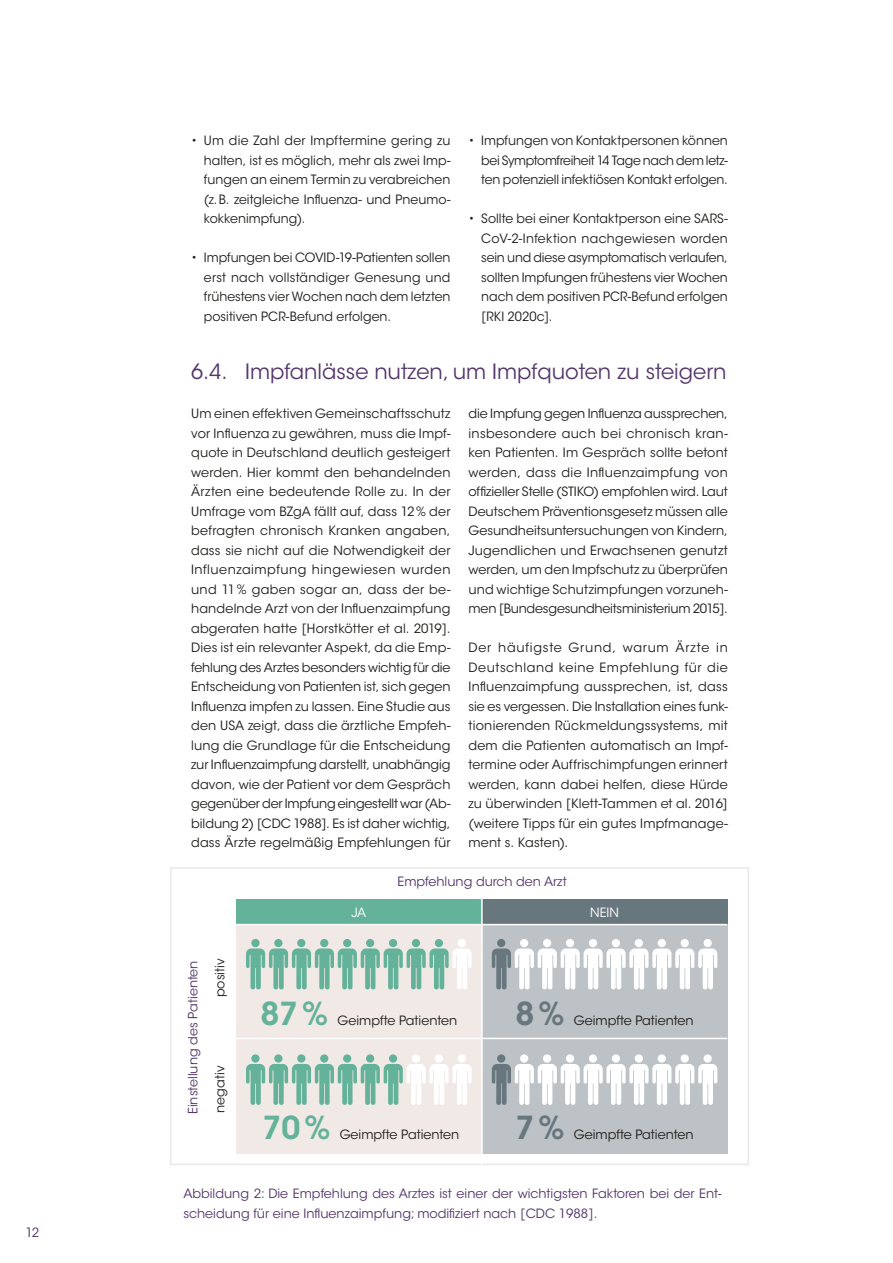
<style>
.page{position:relative;width:893px;height:1263px;background:#fff}
.page>*{position:absolute;margin:0;border:0;box-sizing:border-box;transform-origin:0 0}
.t1{font:600 31.5px "ITC Avant Garde Std";color:#64b29a}
.t2{font:600 31.5px "ITC Avant Garde Std";color:#68767e}
.t3{font:21px "ITC Avant Garde Std";color:#54356b}
.t4{font:12.75px/19.5px "ITC Avant Garde Std";color:#1d1d1b;text-align:justify}
.t5{font:12.75px/19.5px "ITC Avant Garde Std";color:#54356b}
.t6{font:12.75px "ITC Avant Garde Std";color:#fff}
</style>
<div class="page">
<div style="left:170px;top:867px;width:579px;height:298px;border:2px solid #e8e8e8"></div>
<div style="left:236px;top:923px;width:246px;height:230px;background:#f1e9e5"></div>
<div style="left:482px;top:923px;width:245px;height:230px;background:#bcc2c6"></div>
<div style="left:236px;top:899px;width:246px;height:25px;background:#64b29a"></div>
<div style="left:482px;top:899px;width:245px;height:25px;background:#68767e"></div>
<div style="left:251px;top:939px;width:9px;height:8px;background:#64b29a;border-radius:50%"></div>
<div style="left:274px;top:939px;width:8px;height:8px;background:#64b29a;border-radius:50%"></div>
<div style="left:297px;top:939px;width:8px;height:8px;background:#64b29a;border-radius:50%"></div>
<div style="left:320px;top:939px;width:8px;height:8px;background:#64b29a;border-radius:50%"></div>
<div style="left:343px;top:939px;width:8px;height:8px;background:#64b29a;border-radius:50%"></div>
<div style="left:366px;top:939px;width:8px;height:8px;background:#64b29a;border-radius:50%"></div>
<div style="left:389px;top:939px;width:8px;height:8px;background:#64b29a;border-radius:50%"></div>
<div style="left:412px;top:939px;width:8px;height:8px;background:#64b29a;border-radius:50%"></div>
<div style="left:435px;top:939px;width:8px;height:8px;background:#64b29a;border-radius:50%"></div>
<svg style="left:246px;top:948px;width:226px;height:42px"></svg>
<div style="left:458px;top:939px;width:8px;height:8px;background:#fff;border-radius:50%"></div>
<div style="left:251px;top:1054px;width:9px;height:9px;background:#64b29a;border-radius:50%"></div>
<div style="left:274px;top:1054px;width:8px;height:9px;background:#64b29a;border-radius:50%"></div>
<div style="left:297px;top:1054px;width:8px;height:9px;background:#64b29a;border-radius:50%"></div>
<div style="left:320px;top:1054px;width:8px;height:9px;background:#64b29a;border-radius:50%"></div>
<div style="left:343px;top:1054px;width:8px;height:9px;background:#64b29a;border-radius:50%"></div>
<div style="left:366px;top:1054px;width:8px;height:9px;background:#64b29a;border-radius:50%"></div>
<div style="left:389px;top:1054px;width:8px;height:9px;background:#64b29a;border-radius:50%"></div>
<div style="left:412px;top:1054px;width:8px;height:9px;background:#fff;border-radius:50%"></div>
<div style="left:435px;top:1054px;width:8px;height:9px;background:#fff;border-radius:50%"></div>
<svg style="left:246px;top:1064px;width:226px;height:41px"></svg>
<div style="left:458px;top:1054px;width:8px;height:9px;background:#fff;border-radius:50%"></div>
<div style="left:497px;top:939px;width:8px;height:8px;background:#68767e;border-radius:50%"></div>
<div style="left:520px;top:939px;width:8px;height:8px;background:#fff;border-radius:50%"></div>
<div style="left:543px;top:939px;width:8px;height:8px;background:#fff;border-radius:50%"></div>
<div style="left:566px;top:939px;width:8px;height:8px;background:#fff;border-radius:50%"></div>
<div style="left:589px;top:939px;width:8px;height:8px;background:#fff;border-radius:50%"></div>
<div style="left:612px;top:939px;width:8px;height:8px;background:#fff;border-radius:50%"></div>
<div style="left:635px;top:939px;width:8px;height:8px;background:#fff;border-radius:50%"></div>
<div style="left:658px;top:939px;width:8px;height:8px;background:#fff;border-radius:50%"></div>
<div style="left:681px;top:939px;width:8px;height:8px;background:#fff;border-radius:50%"></div>
<svg style="left:492px;top:948px;width:225px;height:42px"></svg>
<div style="left:703px;top:939px;width:9px;height:8px;background:#fff;border-radius:50%"></div>
<div style="left:497px;top:1054px;width:8px;height:9px;background:#68767e;border-radius:50%"></div>
<div style="left:520px;top:1054px;width:8px;height:9px;background:#fff;border-radius:50%"></div>
<div style="left:543px;top:1054px;width:8px;height:9px;background:#fff;border-radius:50%"></div>
<div style="left:566px;top:1054px;width:8px;height:9px;background:#fff;border-radius:50%"></div>
<div style="left:589px;top:1054px;width:8px;height:9px;background:#fff;border-radius:50%"></div>
<div style="left:612px;top:1054px;width:8px;height:9px;background:#fff;border-radius:50%"></div>
<div style="left:635px;top:1054px;width:8px;height:9px;background:#fff;border-radius:50%"></div>
<div style="left:658px;top:1054px;width:8px;height:9px;background:#fff;border-radius:50%"></div>
<div style="left:681px;top:1054px;width:8px;height:9px;background:#fff;border-radius:50%"></div>
<svg style="left:492px;top:1064px;width:225px;height:41px"></svg>
<div style="left:703px;top:1054px;width:9px;height:9px;background:#fff;border-radius:50%"></div>
<hr style="left:481px;top:896px;width:2px;height:306px;background:#fff">
<hr style="left:188px;top:1038px;width:539px;height:1px;background:#fff">
<hr style="left:188px;top:924px;width:539px;height:1px;background:#fff">
<p class="t5" style="left:26px;top:1223px;width:15px">12</p>
<p class="t4" style="left:204px;top:131px;width:248px;text-indent:-13px">• Um die Zahl der Impftermine gering zu halten, ist es möglich, mehr als zwei Imp&shy;fungen an einem Termin zu verabreichen (z.B. zeitgleiche Influenza- und Pneumo&shy;kokkenimpfung).</p>
<p class="t4" style="left:204px;top:248px;width:248px;text-indent:-13px">• Impfungen bei COVID-19-Patienten sollen erst nach vollständiger Genesung und frühestens vier Wochen nach dem letzten positiven PCR-Befund erfolgen.</p>
<p class="t4" style="left:481px;top:131px;width:248px;text-indent:-13px">• Impfungen von Kontaktpersonen können bei Symptomfreiheit 14 Tage nach dem letz&shy;ten potenziell infektiösen Kontakt erfolgen.</p>
<p class="t4" style="left:481px;top:209px;width:248px;text-indent:-13px">• Sollte bei einer Kontaktperson eine SARS-CoV-2-Infektion nachgewiesen worden sein und diese asymptomatisch verlaufen, sollten Impfungen frühestens vier Wochen nach dem positiven PCR-Befund erfolgen [RKI 2020c].</p>
<h2 class="t3" style="left:191px;top:359px;width:537px">6.4. Impfanlässe nutzen, um Impfquoten zu steigern</h2>
<p class="t4" style="left:191px;top:404px;width:261px">Um einen effektiven Gemeinschaftsschutz vor Influenza zu gewähren, muss die Impf&shy;quote in Deutschland deutlich gesteigert werden. Hier kommt den behandelnden Ärzten eine bedeutende Rolle zu. In der Umfrage vom BZgA fällt auf, dass 12% der befragten chronisch Kranken angaben, dass sie nicht auf die Notwendigkeit der Influenzaimpfung hingewiesen wurden und 11% gaben sogar an, dass der be&shy;handelnde Arzt von der Influenzaimpfung abgeraten hatte [Horstkötter et al. 2019].<br>Dies ist ein relevanter Aspekt, da die Emp&shy;fehlung des Arztes besonders wichtig für die Entscheidung von Patienten ist, sich gegen Influenza impfen zu lassen. Eine Studie aus den USA zeigt, dass die ärztliche Empfeh&shy;lung die Grundlage für die Entscheidung zur Influenzaimpfung darstellt, unabhängig davon, wie der Patient vor dem Gespräch gegenüber der Impfung eingestellt war (Ab&shy;bildung 2) [CDC 1988]. Es ist daher wichtig, dass Ärzte regelmäßig Empfehlungen für</p>
<p class="t4" style="left:468px;top:404px;width:261px">die Impfung gegen Influenza aussprechen, insbesondere auch bei chronisch kran&shy;ken Patienten. Im Gespräch sollte betont werden, dass die Influenzaimpfung von offizieller Stelle (STIKO) empfohlen wird. Laut Deutschem Präventionsgesetz müssen alle Gesundheitsuntersuchungen von Kindern, Jugendlichen und Erwachsenen genutzt werden, um den Impfschutz zu überprüfen und wichtige Schutzimpfungen vorzuneh&shy;men [Bundesgesundheitsministerium 2015].</p>
<p class="t4" style="left:468px;top:638px;width:261px">Der häufigste Grund, warum Ärzte in Deutschland keine Empfehlung für die Influenzaimpfung aussprechen, ist, dass sie es vergessen. Die Installation eines funk&shy;tionierenden Rückmeldungssystems, mit dem die Patienten automatisch an Impf&shy;termine oder Auffrischimpfungen erinnert werden, kann dabei helfen, diese Hürde zu überwinden [Klett-Tammen et al. 2016] (weitere Tipps für ein gutes Impfmanage&shy;ment s. Kasten).</p>
<p class="t5" style="left:397px;top:872px;width:171px">Empfehlung durch den Arzt</p>
<p class="t5" style="left:183px;top:1114px;width:155px;rotate:-90deg">Einstellung des Patienten</p>
<p class="t4" style="left:210px;top:997px;width:40px;rotate:-90deg">positiv</p>
<p class="t4" style="left:210px;top:1113px;width:48px;rotate:-90deg">negativ</p>
<p class="t6" style="left:351px;top:904px;width:16px">JA</p>
<p class="t6" style="left:590px;top:904px;width:30px">NEIN</p>
<h1 class="t1" style="left:260px;top:993px;width:69px">87%</h1>
<p class="t4" style="left:338px;top:1011px;width:121px">Geimpfte Patienten</p>
<h1 class="t2" style="left:516px;top:993px;width:50px">8%</h1>
<p class="t4" style="left:574px;top:1011px;width:121px">Geimpfte Patienten</p>
<h1 class="t1" style="left:262px;top:1107px;width:69px">70%</h1>
<p class="t4" style="left:340px;top:1124px;width:121px">Geimpfte Patienten</p>
<h1 class="t2" style="left:516px;top:1107px;width:50px">7%</h1>
<p class="t4" style="left:574px;top:1124px;width:121px">Geimpfte Patienten</p>
<p class="t5" style="left:183px;top:1184px;width:540px">Abbildung 2: Die Empfehlung des Arztes ist einer der wichtigsten Faktoren bei der Ent&shy;scheidung für eine Influenzaimpfung; modifiziert nach [CDC 1988].</p>
</div>
